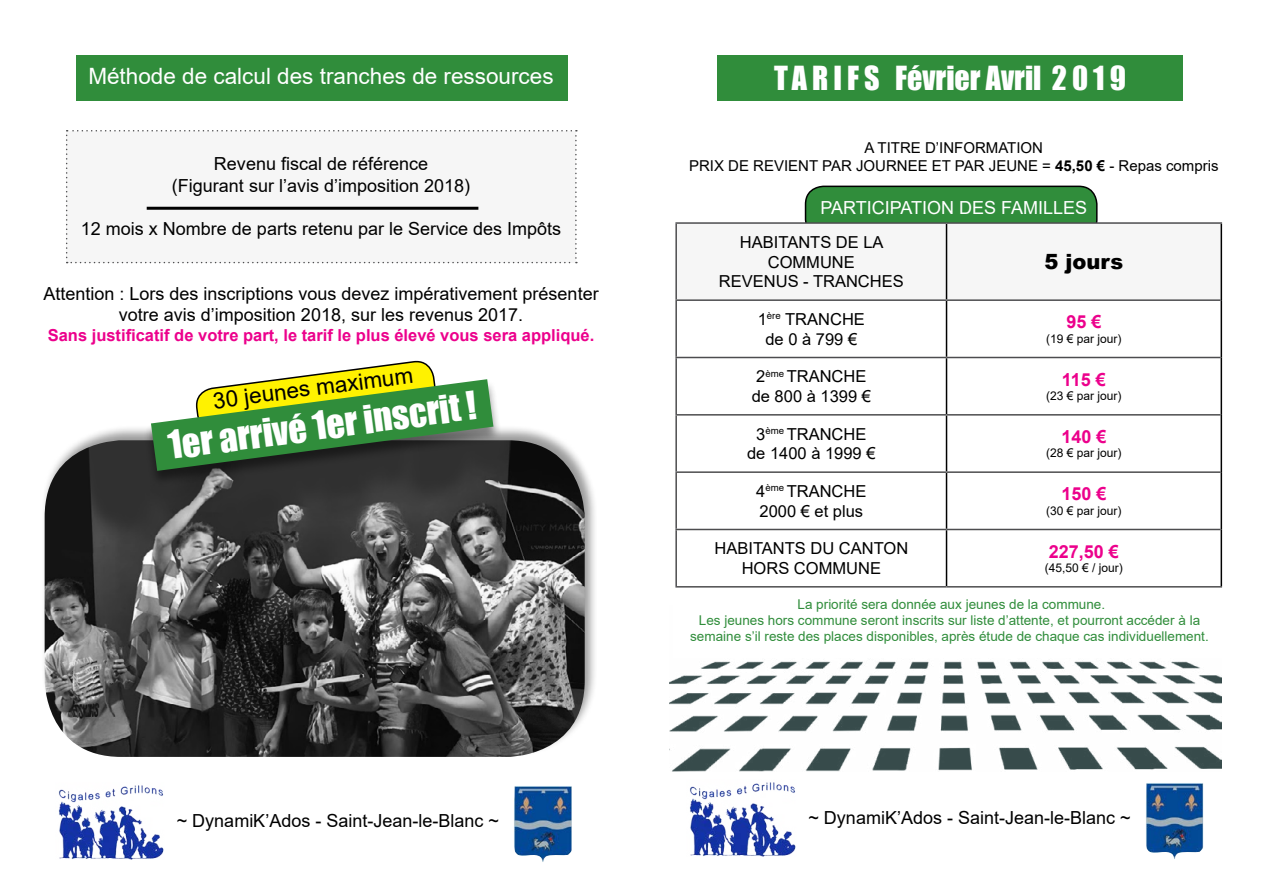
<style>
.page{position:relative;width:1263px;height:893px;background:#fff}
.page>*{position:absolute;margin:0;border:0;box-sizing:border-box;transform-origin:0 0}
.t1{font:36px "Impact";color:#fff}
.t2{font:30.45px "Impact";color:#fff}
.t3{font:22.5px "Arial";color:#fff}
.t4{font:22.5px "Arial";color:#000}
.t5{font:900 21px "Arial";color:#000}
.t6{font:18px/21.6px "Arial";color:#000;text-align:center}
.t7{font:18px "Arial";color:#fff}
.t8{font:700 18px "Arial";color:#ec008c}
.t9{font:16.5px/19.8px "Arial";color:#000;text-align:center}
.t10{font:700 16.5px "Arial";color:#ec008c}
.t11{font:15px/18px "Arial";color:#000;text-align:center}
.t12{font:13.5px/16.2px "Arial";color:#308d3b;text-align:center}
.t13{font:12px "Arial";color:#000}
.s1{font-weight:700}
</style>
<div class="page">
<img style="left:670px;top:661px;width:552px;height:110px">
<div style="left:77px;top:55px;width:491px;height:46px;background:#308d3b"></div>
<div style="left:66px;top:130px;width:511px;height:133px;background:#f6f6f6"></div>
<hr style="left:147px;top:207px;width:331px;height:3px;background:#000">
<div style="left:717px;top:55px;width:466px;height:46px;background:#308d3b"></div>
<div style="left:805px;top:186px;width:292px;height:51px;background:#308d3b;border-radius:18px"></div>
<div style="left:805px;top:186px;width:292px;height:52px;border:2px solid #000;border-radius:18px"></div>
<div style="left:40px;top:424px;width:558px;height:334px;background:#000;opacity:.4"></div>
<img style="left:45px;top:440px;width:540px;height:317px">
<div style="left:143px;top:380px;width:358px;height:108px;background:#000;opacity:.46"></div>
<svg style="left:151px;top:360px;width:342px;height:111px"></svg>
<div style="left:676px;top:223px;width:270px;height:77px;background:#f6f6f6"></div>
<div style="left:946px;top:223px;width:275px;height:77px;background:#f6f6f6"></div>
<svg style="left:677px;top:301px;width:543px;height:285px"></svg>
<hr style="left:946px;top:224px;width:1px;height:75px;background:#000">
<hr style="left:1220px;top:224px;width:2px;height:76px;background:#000">
<hr style="left:946px;top:301px;width:1px;height:56px;background:#000">
<hr style="left:1220px;top:300px;width:2px;height:57px;background:#000">
<hr style="left:946px;top:358px;width:1px;height:56px;background:#000">
<hr style="left:1220px;top:357px;width:2px;height:58px;background:#000">
<hr style="left:946px;top:416px;width:1px;height:55px;background:#000">
<hr style="left:1220px;top:415px;width:2px;height:57px;background:#000">
<hr style="left:946px;top:473px;width:1px;height:56px;background:#000">
<hr style="left:1220px;top:472px;width:2px;height:57px;background:#000">
<hr style="left:946px;top:530px;width:1px;height:56px;background:#000">
<hr style="left:1220px;top:529px;width:2px;height:57px;background:#000">
<hr style="left:675px;top:222px;width:271px;height:2px;background:#4d4d4f">
<hr style="left:675px;top:224px;width:2px;height:75px;background:#4d4d4f">
<hr style="left:946px;top:222px;width:276px;height:2px;background:#4d4d4f">
<hr style="left:675px;top:299px;width:271px;height:2px;background:#4d4d4f">
<hr style="left:675px;top:301px;width:2px;height:56px;background:#4d4d4f">
<hr style="left:946px;top:299px;width:274px;height:2px;background:#4d4d4f">
<hr style="left:675px;top:357px;width:271px;height:1px;background:#4d4d4f">
<hr style="left:675px;top:358px;width:2px;height:56px;background:#4d4d4f">
<hr style="left:946px;top:357px;width:274px;height:1px;background:#4d4d4f">
<hr style="left:675px;top:414px;width:271px;height:2px;background:#4d4d4f">
<hr style="left:675px;top:416px;width:2px;height:55px;background:#4d4d4f">
<hr style="left:946px;top:414px;width:274px;height:2px;background:#4d4d4f">
<hr style="left:675px;top:471px;width:271px;height:2px;background:#4d4d4f">
<hr style="left:675px;top:473px;width:2px;height:56px;background:#4d4d4f">
<hr style="left:946px;top:471px;width:274px;height:2px;background:#4d4d4f">
<hr style="left:675px;top:529px;width:271px;height:1px;background:#4d4d4f">
<hr style="left:675px;top:530px;width:2px;height:56px;background:#4d4d4f">
<hr style="left:946px;top:529px;width:274px;height:1px;background:#4d4d4f">
<hr style="left:675px;top:586px;width:271px;height:2px;background:#4d4d4f">
<hr style="left:946px;top:586px;width:276px;height:2px;background:#4d4d4f">
<img style="left:58px;top:785px;width:106px;height:74px">
<img style="left:514px;top:786px;width:58px;height:76px">
<img style="left:690px;top:782px;width:106px;height:74px">
<div style="left:1144px;top:783px;width:64px;height:76px;background:linear-gradient(to bottom,#fff,#fff)"></div>
<img style="left:1144px;top:783px;width:59px;height:76px">
<p class="t3" style="left:88px;top:60px;width:467px">Méthode de calcul des tranches de ressources</p>
<p class="t6" style="left:172px;top:153px;width:300px">Revenu fiscal de référence<br>(Figurant sur l’avis d’imposition 2018)</p>
<p class="t6" style="left:81px;top:218px;width:482px">12 mois x Nombre de parts retenu par le Service des Impôts</p>
<p class="t6" style="left:43px;top:282px;width:557px">Attention : Lors des inscriptions vous devez impérativement présenter votre avis d’imposition 2018, sur les revenus 2017.</p>
<p class="t10" style="left:48px;top:324px;width:548px">Sans justificatif de votre part, le tarif le plus élevé vous sera appliqué.</p>
<p class="t4" style="left:211px;top:386px;width:203px;rotate:-8deg">30 jeunes maximum</p>
<h1 class="t1" style="left:165px;top:416px;width:312px;rotate:-7deg">1er arrivé 1er inscrit !</h1>
<h2 class="t2" style="left:774px;top:54px;width:353px">T A R I F S Février Avril 2 0 1 9</h2>
<p class="t11" style="left:689px;top:138px;width:531px">A TITRE D’INFORMATION<br>PRIX DE REVIENT PAR JOURNEE ET PAR JEUNE = <span class="s1">45,50 €</span> - Repas compris</p>
<p class="t7" style="left:820px;top:195px;width:268px">PARTICIPATION DES FAMILLES</p>
<p class="t9" style="left:719px;top:232px;width:186px">HABITANTS DE LA<br>COMMUNE<br>REVENUS - TRANCHES</p>
<p class="t5" style="left:1044px;top:246px;width:80px">5 jours</p>
<p class="t9" style="left:758px;top:309px;width:109px">1<sup>ère</sup> TRANCHE de 0 à 799 €</p>
<p class="t8" style="left:1066px;top:309px;width:37px">95 €</p>
<p class="t13" style="left:1046px;top:330px;width:77px">(19 € par jour)</p>
<p class="t9" style="left:752px;top:366px;width:121px;text-align:left">2<sup>ème</sup> TRANCHE de 800 à 1399 €</p>
<p class="t8" style="left:1062px;top:366px;width:46px">115 €</p>
<p class="t13" style="left:1046px;top:387px;width:77px">(23 € par jour)</p>
<p class="t9" style="left:747px;top:424px;width:130px">3<sup>ème</sup> TRANCHE de 1400 à 1999 €</p>
<p class="t8" style="left:1061px;top:424px;width:47px">140 €</p>
<p class="t13" style="left:1046px;top:445px;width:77px">(28 € par jour)</p>
<p class="t9" style="left:756px;top:481px;width:112px;text-align:left">4<sup>ème</sup> TRANCHE<br>2000 € et plus</p>
<p class="t8" style="left:1061px;top:481px;width:47px">150 €</p>
<p class="t13" style="left:1046px;top:502px;width:77px">(30 € par jour)</p>
<p class="t9" style="left:714px;top:538px;width:195px">HABITANTS DU CANTON<br>HORS COMMUNE</p>
<p class="t8" style="left:1049px;top:538px;width:72px">227,50 €</p>
<p class="t13" style="left:1045px;top:559px;width:80px">(45,50 € / jour)</p>
<p class="t12" style="left:690px;top:596px;width:520px">La priorité sera donnée aux jeunes de la commune.<br>Les jeunes hors commune seront inscrits sur liste d’attente, et pourront accéder à la semaine s’il reste des places disponibles, après étude de chaque cas individuellement.</p>
<p class="t6" style="left:177px;top:810px;width:324px">~ DynamiK’Ados - Saint-Jean-le-Blanc ~</p>
<p class="t6" style="left:808px;top:807px;width:324px">~ DynamiK’Ados - Saint-Jean-le-Blanc ~</p>
</div>
